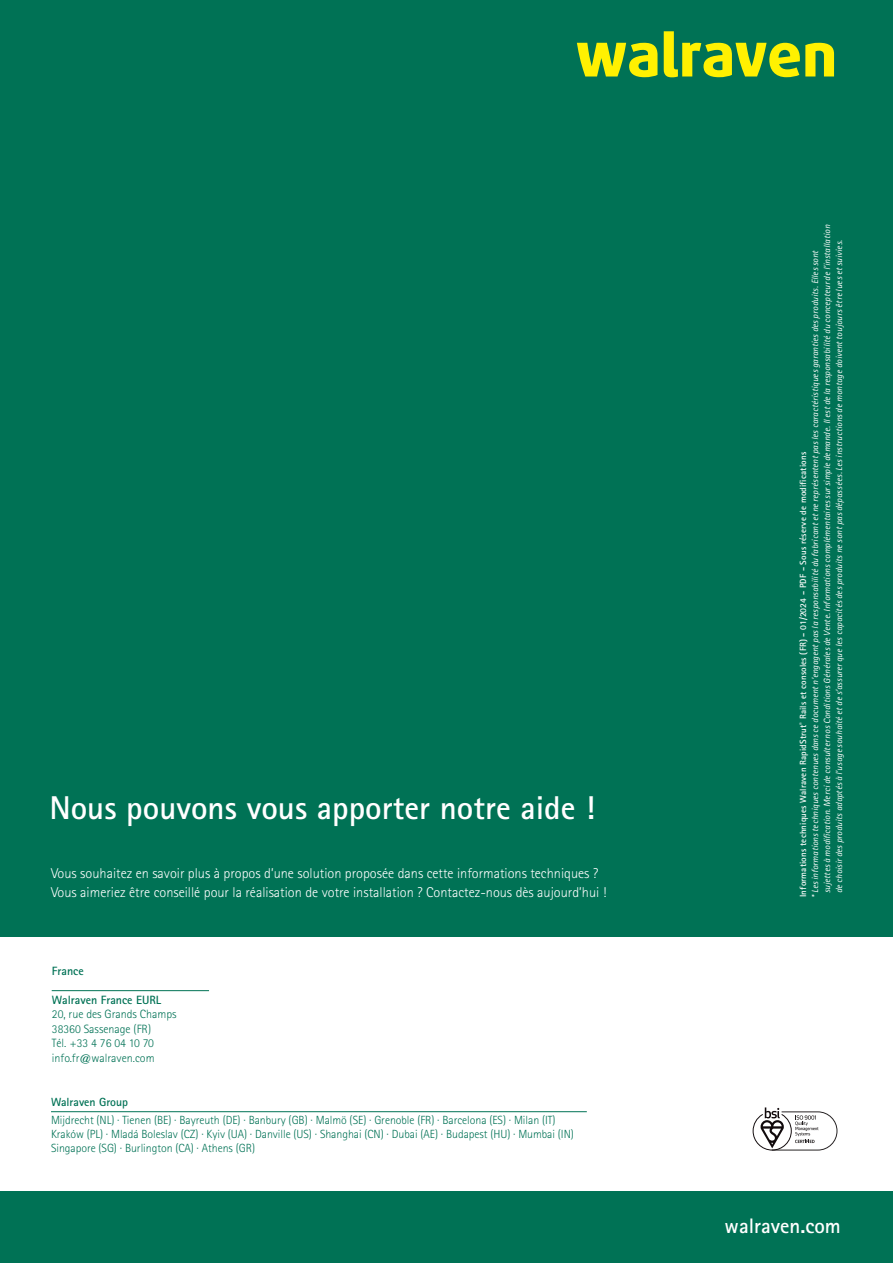
<style>
.page{position:relative;width:893px;height:1263px;background:#007255}
.page>*{position:absolute;margin:0;border:0;box-sizing:border-box;transform-origin:0 0}
.t1{font:700 33px "Rotis Sans Serif Std";color:#fff}
.t2{font:700 21px "Rotis Sans Serif Std";color:#fff}
.t3{font:300 14.25px/19.5px "Rotis Sans Serif Std";color:#fff}
.t4{font:300 12px/14.4px "Rotis Sans Serif Std";color:#007255}
.t5{font:700 12px "Rotis Sans Serif Std";color:#007255}
.t6{font:300 11.85px/14.2px "Rotis Sans Serif Std";letter-spacing:-.005em;color:#007255}
.t7{font:700 11.85px "Rotis Sans Serif Std";color:#007255}
.t8{font:italic 9px "Rotis Sans Serif Std";letter-spacing:.01em;color:#fff}
.t9{font:700 9px "Rotis Sans Serif Std";letter-spacing:.02em;color:#fff}
</style>
<div class="page">
<div style="left:0;top:937px;width:893px;height:253px;background:#fff"></div>
<svg style="left:664px;top:31px;width:170px;height:46px"></svg>
<svg style="left:577px;top:43px;width:80px;height:34px"></svg>
<hr style="left:51px;top:1111px;width:536px;height:1px;background:#007255">
<hr style="left:52px;top:990px;width:157px;height:1px;background:#007255">
<svg style="left:753px;top:1107px;width:84px;height:43px"></svg>
<h1 class="t1" style="left:49px;top:787px;width:547px">Nous pouvons vous apporter notre aide !</h1>
<h3 class="t3" style="left:51px;top:863px;width:557px">Vous souhaitez en savoir plus à propos d’une solution proposée dans cette informations techniques ?<br>Vous aimeriez être conseillé pour la réalisation de votre installation ? Contactez-nous dès aujourd’hui !</h3>
<h3 class="t5" style="left:52px;top:963px;width:33px">France</h3>
<h3 class="t5" style="left:52px;top:992px;width:111px">Walraven France EURL</h3>
<h3 class="t4" style="left:52px;top:1007px;width:126px">20, rue des Grands Champs<br>38360 Sassenage (FR)<br>Tél. +33 4 76 04 10 70 info.fr@walraven.com</h3>
<h3 class="t7" style="left:51px;top:1095px;width:79px">Walraven Group</h3>
<p class="t6" style="left:51px;top:1113px;width:524px">Mijdrecht (NL) · Tienen (BE) · Bayreuth (DE) · Banbury (GB) · Malmö (SE) · Grenoble (FR) · Barcelona (ES) · Milan (IT)<br>Kraków (PL) · Mladá Boleslav (CZ) · Kyiv (UA) · Danville (US) · Shanghai (CN) · Dubai (AE) · Budapest (HU) · Mumbai (IN)<br>Singapore (SG) · Burlington (CA) · Athens (GR)</p>
<p class="t8" style="left:822px;top:893px;width:670px;rotate:-90deg">sujettes à modi cation. Merci de consulter nos Conditions Générales de Vente. Informations complémentaires sur simple demande. Il est de la responsabilité du concepteur de l’installation</p>
<p class="t8" style="left:834px;top:893px;width:655px;rotate:-90deg">de choisir des produits adaptés à l’usage souhaité et de s’assurer que les capacités des produits ne sont pas dépassées. Les instructions de montage doivent toujours être lues et suivies.</p>
<p class="t8" style="left:810px;top:898px;width:649px;rotate:-90deg">* Les informations techniques contenues dans ce document n’engagent pas la responsabilité du fabricant et ne représentent pas les caractéristiques garanties des produits. Elles sont</p>
<p class="t9" style="left:797px;top:897px;width:446px;rotate:-90deg">Informations techniques Walraven RapidStrut<sup>®</sup> Rails et consoles (FR) - 01/2024 - PDF - Sous réserve de modifications</p>
<h2 class="t2" style="left:725px;top:1212px;width:118px">walraven.com</h2>
</div>
